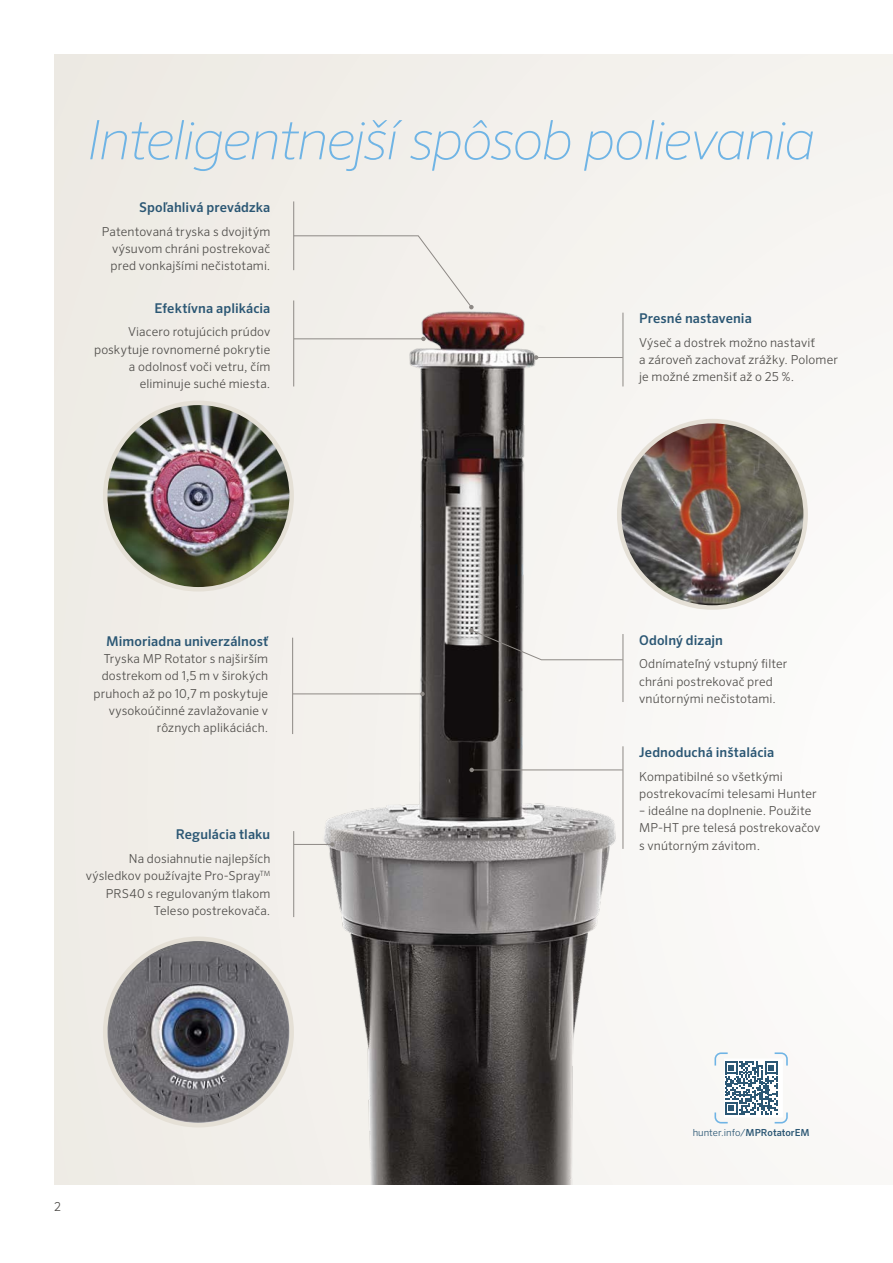
<style>
.page{position:relative;width:893px;height:1263px;background:#fff}
.page>*{position:absolute;margin:0;border:0;box-sizing:border-box;transform-origin:0 0}
.t1{font:italic 100 54.45px "Sero Pro";letter-spacing:-.035em;color:#6fb4e5}
.t2{font:500 13.5px "Sero Pro";letter-spacing:.005em;color:#2b5774}
.t3{font:300 12.3px/17.2px "Sero Pro";letter-spacing:.01em;color:#504e4b}
.t4{font:300 9.75px "Sero Pro";color:#2b5774}
.s1{font-weight:500}
</style>
<div class="page">
<div style="left:54px;top:54px;width:839px;height:1131px;background:linear-gradient(to right,#edeae3,#faf8f7)"></div>
<img style="left:309px;top:300px;width:326px;height:884px">
<img style="left:105px;top:403px;width:187px;height:186px;border-radius:93px">
<div style="left:103px;top:401px;width:191px;height:190px;border:4px solid #e5e0d6;border-radius:50%"></div>
<img style="left:105px;top:939px;width:187px;height:186px;border-radius:93px">
<div style="left:103px;top:936px;width:191px;height:191px;border:4px solid #e5e0d6;border-radius:50%"></div>
<img style="left:619px;top:421px;width:187px;height:186px;border-radius:93px">
<div style="left:617px;top:419px;width:191px;height:191px;border:4px solid #e5e0d6;border-radius:50%"></div>
<div style="left:293px;top:235px;width:181px;height:74px;background:#f2efeb"></div>
<hr style="left:294px;top:339px;width:129px;height:1px;background:#8d8985">
<svg style="left:421px;top:337px;width:5px;height:4px"></svg>
<hr style="left:294px;top:844px;width:38px;height:1px;background:#8d8985">
<svg style="left:330px;top:842px;width:5px;height:5px"></svg>
<hr style="left:536px;top:357px;width:87px;height:1px;background:#8d8985">
<svg style="left:534px;top:355px;width:4px;height:5px"></svg>
<svg style="left:469px;top:628px;width:154px;height:32px"></svg>
<hr style="left:472px;top:770px;width:151px;height:1px;background:#8d8985">
<svg style="left:469px;top:768px;width:5px;height:4px"></svg>
<hr style="left:293px;top:201px;width:1px;height:69px;background:#8d8985">
<hr style="left:293px;top:300px;width:1px;height:86px;background:#8d8985">
<hr style="left:293px;top:831px;width:1px;height:86px;background:#8d8985">
<hr style="left:623px;top:313px;width:1px;height:73px;background:#8d8985">
<hr style="left:623px;top:634px;width:1px;height:68px;background:#8d8985">
<hr style="left:623px;top:746px;width:1px;height:103px;background:#8d8985">
<hr style="left:293px;top:694px;width:129px;height:1px;background:#8d8985">
<svg style="left:420px;top:692px;width:5px;height:4px"></svg>
<hr style="left:292px;top:638px;width:1px;height:96px;background:#8d8985">
<svg style="left:714px;top:1052px;width:74px;height:71px"></svg>
<h1 class="t1" style="left:87px;top:108px;width:730px">Inteligentnejší spôsob polievania</h1>
<p class="t2" style="left:139px;top:199px;width:133px">Spoľahlivá prevádzka</p>
<p class="t3" style="left:111px;top:223px;width:161px;text-align:justify;text-indent:-9px">Patentovaná tryska s dvojitým výsuvom chráni postrekovač pred vonkajšími nečistotami.</p>
<p class="t2" style="left:155px;top:300px;width:117px">Efektívna aplikácia</p>
<p class="t3" style="left:94px;top:323px;width:178px;text-align:right">Viacero rotujúcich prúdov poskytuje rovnomerné pokrytie a odolnosť voči vetru, čím eliminuje suché miesta.</p>
<p class="t2" style="left:639px;top:310px;width:114px">Presné nastavenia</p>
<p class="t3" style="left:639px;top:334px;width:200px">Výseč a dostrek možno nastaviť<br>a zároveň zachovať zrážky. Polomer je možné zmenšiť až o 25 %.</p>
<p class="t2" style="left:106px;top:633px;width:164px">Mimoriadna univerzálnosť</p>
<p class="t3" style="left:93px;top:650px;width:176px;text-align:right">Tryska MP Rotator s najširším dostrekom od 1,5 m v širokých pruhoch až po 10,7 m poskytuje vysokoúčinné zavlažovanie v rôznych aplikáciách.</p>
<p class="t2" style="left:176px;top:826px;width:96px">Regulácia tlaku</p>
<p class="t3" style="left:86px;top:850px;width:186px;text-align:right">Na dosiahnutie najlepších výsledkov používajte Pro-Spray<sup>TM<br></sup>PRS40 s regulovaným tlakom<br>Teleso postrekovača.</p>
<p class="t3" style="left:54px;top:1198px;width:8px">2</p>
<p class="t2" style="left:639px;top:632px;width:85px">Odolný dizajn</p>
<p class="t3" style="left:639px;top:655px;width:150px">Odnímateľný vstupný filter chráni postrekovač pred vnútornými nečistotami.</p>
<p class="t2" style="left:639px;top:744px;width:137px">Jednoduchá inštalácia</p>
<p class="t3" style="left:639px;top:767px;width:179px">Kompatibilné so všetkými postrekovacími telesami Hunter</p>
<p class="t3" style="left:639px;top:802px;width:183px">– ideálne na doplnenie. Použite<br>MP-HT pre telesá postrekovačov s vnútorným závitom.</p>
<p class="t4" style="left:693px;top:1127px;width:118px">hunter.info/<span class="s1">MPRotatorEM</span></p>
</div>
